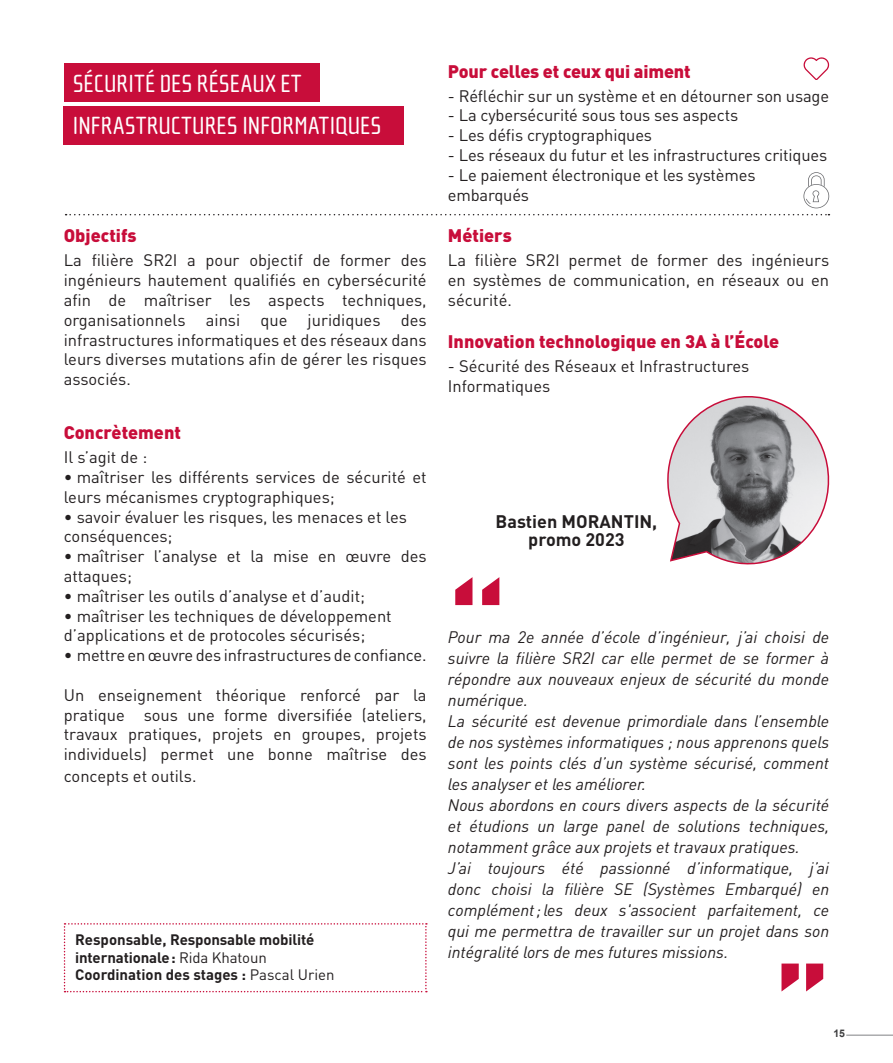
<style>
.page{position:relative;width:893px;height:1063px;background:#fff}
.page>*{position:absolute;margin:0;border:0;box-sizing:border-box;transform-origin:0 0}
.t1{font:900 105px "DINOT";color:#c80d3a}
.t2{font:25.5px "Cholla Sans";letter-spacing:-.005em;color:#fff}
.titre_cours_Eurecom{font:900 18px "DINOT";color:#c80d3a}
.titre_cours_Eurecom-2{font:700 18px "DINOT";color:#231f20}
.t3{font:16.5px/19.8px "DINOT";color:#231f20}
.titre_cours_Eurecom-3{font:italic 16.5px/21px "DINOT";color:#231f20;text-align:justify}
.t4{font:700 15px/18px "DINOT";letter-spacing:-.01em;color:#231f20}
.t5{font:700 10.5px "Arial";color:#3e3e3f}
.s1{font-weight:400}
</style>
<div class="page">
<hr style="left:846px;top:1035px;width:47px;height:1px;background:#808285">
<div style="left:64px;top:106px;width:340px;height:39px;background:#c80d3a"></div>
<div style="left:64px;top:64px;width:255px;height:38px;background:#c80d3a"></div>
<svg style="left:667px;top:396px;width:163px;height:169px"></svg>
<svg style="left:803px;top:172px;width:26px;height:36px"></svg>
<svg style="left:64px;top:923px;width:363px;height:69px"></svg>
<svg style="left:804px;top:57px;width:25px;height:23px"></svg>
<svg style="left:66px;top:214px;width:763px;height:1px"></svg>
<p class="t2" style="left:73px;top:69px;width:230px">SÉCURITÉ DES RÉSEAUX ET</p>
<p class="t2" style="left:72px;top:112px;width:311px">INFRASTRUCTURES INFORMATIQUES</p>
<p class="titre_cours_Eurecom" style="left:64px;top:224px;width:74px">Objectifs</p>
<p class="t3" style="left:64px;top:250px;width:364px;text-align:justify">La filière SR2I a pour objectif de former des ingénieurs hautement qualifiés en cybersécurité afin de maîtriser les aspects techniques, organisationnels ainsi que juridiques des infrastructures informatiques et des réseaux dans leurs diverses mutations afin de gérer les risques associés.</p>
<p class="titre_cours_Eurecom" style="left:64px;top:420px;width:119px">Concrètement</p>
<p class="t3" style="left:64px;top:447px;width:85px">Il s’agit de :</p>
<p class="t3" style="left:64px;top:466px;width:364px">• maîtriser les différents services de sécurité et leurs mécanismes cryptographiques;</p>
<p class="t3" style="left:64px;top:506px;width:345px">• savoir évaluer les risques, les menaces et les conséquences;</p>
<p class="t3" style="left:64px;top:546px;width:364px">• maîtriser l’analyse et la mise en œuvre des attaques;</p>
<p class="t3" style="left:64px;top:585px;width:303px">• maîtriser les outils d’analyse et d’audit;</p>
<p class="t3" style="left:64px;top:605px;width:329px">• maîtriser les techniques de développement d’applications et de protocoles sécurisés;</p>
<p class="t3" style="left:64px;top:645px;width:364px">• mettre en œuvre des infrastructures de confiance.</p>
<p class="t3" style="left:64px;top:684px;width:364px;text-align:justify">Un enseignement théorique renforcé par la pratique sous une forme diversifiée (ateliers, travaux pratiques, projets en groupes, projets individuels) permet une bonne maîtrise des</p>
<p class="t3" style="left:64px;top:765px;width:134px">concepts et outils.</p>
<p class="t4" style="left:75px;top:930px;width:241px">Responsable, Responsable mobilité internationale: <span class="s1">Rida Khatoun</span></p>
<p class="t4" style="left:75px;top:965px;width:261px">Coordination des stages : <span class="s1">Pascal Urien</span></p>
<p class="titre_cours_Eurecom" style="left:448px;top:59px;width:244px">Pour celles et ceux qui aiment</p>
<p class="t3" style="left:448px;top:85px;width:383px">- Réfléchir sur un système et en détourner son usage</p>
<p class="t3" style="left:448px;top:105px;width:292px">- La cybersécurité sous tous ses aspects</p>
<p class="t3" style="left:448px;top:125px;width:206px">- Les défis cryptographiques</p>
<p class="t3" style="left:448px;top:144px;width:381px">- Les réseaux du futur et les infrastructures critiques</p>
<p class="t3" style="left:448px;top:164px;width:309px">- Le paiement électronique et les systèmes embarqués</p>
<p class="titre_cours_Eurecom" style="left:448px;top:224px;width:65px">Métiers</p>
<p class="t3" style="left:448px;top:250px;width:383px;text-align:justify">La filière SR2I permet de former des ingénieurs en systèmes de communication, en réseaux ou en sécurité.</p>
<p class="titre_cours_Eurecom" style="left:448px;top:329px;width:333px">Innovation technologique en 3A à l’École</p>
<p class="t3" style="left:448px;top:356px;width:303px">- Sécurité des Réseaux et Infrastructures<br>Informatiques</p>
<p class="titre_cours_Eurecom-2" style="left:496px;top:510px;width:163px">Bastien MORANTIN,</p>
<p class="titre_cours_Eurecom-2" style="left:528px;top:528px;width:98px">promo 2023</p>
<p class="t1" style="left:449px;top:555px;width:58px">‘‘</p>
<p class="titre_cours_Eurecom-3" style="left:448px;top:626px;width:383px">Pour ma 2e année d’école d’ingénieur, j’ai choisi de suivre la filière SR2I car elle permet de se former à répondre aux nouveaux enjeux de sécurité du monde numérique.</p>
<p class="titre_cours_Eurecom-3" style="left:448px;top:710px;width:383px">La sécurité est devenue primordiale dans l’ensemble de nos systèmes informatiques ; nous apprenons quels sont les points clés d’un système sécurisé, comment les analyser et les améliorer.</p>
<p class="titre_cours_Eurecom-3" style="left:448px;top:794px;width:383px">Nous abordons en cours divers aspects de la sécurité et étudions un large panel de solutions techniques, notamment grâce aux projets et travaux pratiques.</p>
<p class="titre_cours_Eurecom-3" style="left:448px;top:857px;width:383px">J’ai toujours été passionné d’informatique, j’ai donc choisi la filière SE (Systèmes Embarqué) en complément;les deux s'associent parfaitement, ce qui me permettra de travailler sur un projet dans son intégralité lors de mes futures missions.</p>
<h1 class="t1" style="left:829px;top:1013px;width:55px;rotate:-180deg">“</h1>
<p class="t5" style="left:833px;top:1026px;width:13px">15</p>
</div>
